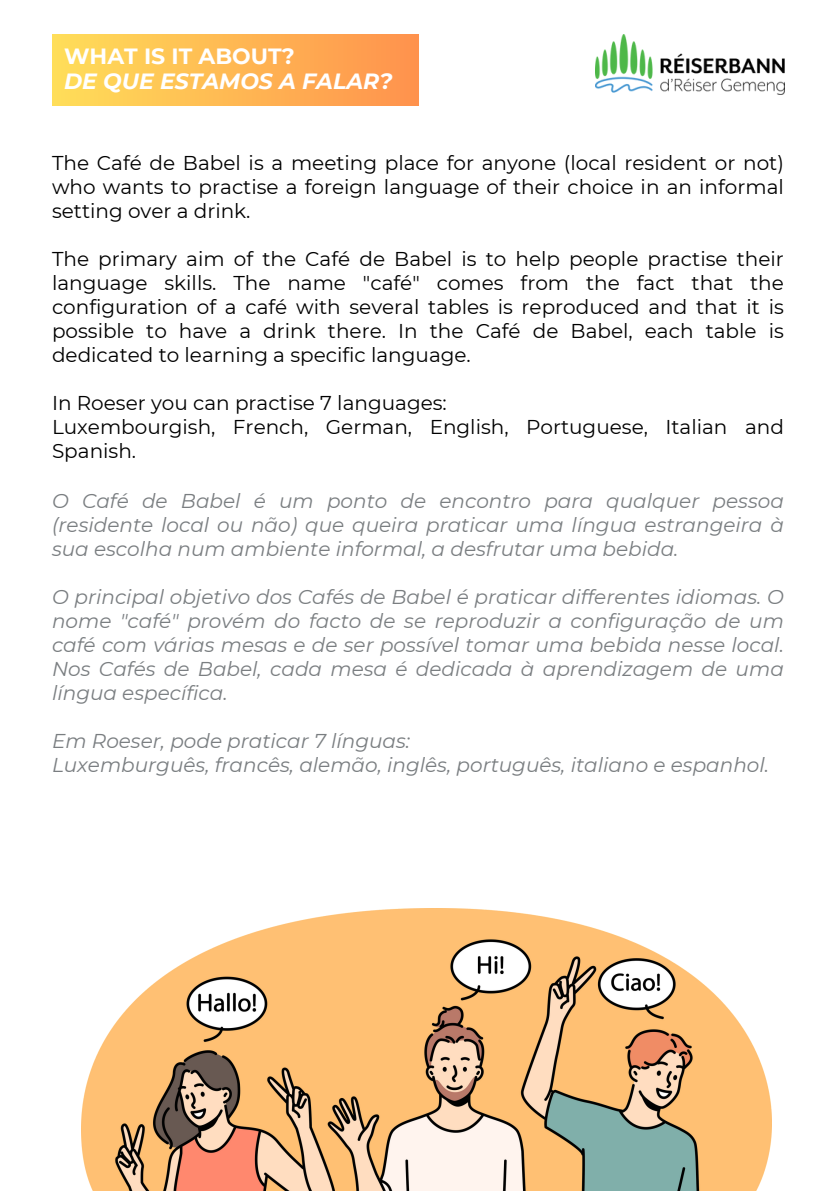
<style>
.page{position:relative;width:839px;height:1191px;background:#fff}
.page>*{position:absolute;margin:0;border:0;box-sizing:border-box;transform-origin:0 0}
.t1{font:italic 700 22px "Montserrat";color:#fff}
.t2{font:700 22px "Montserrat";color:#fff}
.t3{font:20px/24px "Montserrat";color:#000;text-align:justify}
.t4{font:italic 20px/24px "Montserrat";color:#7a7e81;text-align:justify}
</style>
<div class="page">
<svg style="left:84px;top:105px;width:48px;height:1px"></svg>
<div style="left:52px;top:35px;width:366px;height:70px;background:linear-gradient(to right,#ffde59,#ff924d)"></div>
<img style="left:595px;top:35px;width:189px;height:60px">
<img style="left:81px;top:908px;width:690px;height:283px">
<p class="t2" style="left:64px;top:42px;width:232px">WHAT IS IT ABOUT?</p>
<p class="t1" style="left:64px;top:68px;width:330px">DE QUE ESTAMOS A FALAR?</p>
<p class="t3" style="left:52px;top:151px;width:733px">The Café de Babel is a meeting place for anyone (local resident or not) who wants to practise a foreign language of their choice in an informal setting over a drink.</p>
<p class="t3" style="left:52px;top:247px;width:733px">The primary aim of the Café de Babel is to help people practise their language skills. The name "café" comes from the fact that the configuration of a café with several tables is reproduced and that it is possible to have a drink there. In the Café de Babel, each table is dedicated to learning a specific language.</p>
<p class="t3" style="left:52px;top:391px;width:396px">In Roeser you can practise 7 languages:</p>
<p class="t3" style="left:52px;top:415px;width:733px">Luxembourgish, French, German, English, Portuguese, Italian and<br>Spanish.</p>
<p class="t4" style="left:52px;top:489px;width:733px">O Café de Babel é um ponto de encontro para qualquer pessoa (residente local ou não) que queira praticar uma língua estrangeira à sua escolha num ambiente informal, a desfrutar uma bebida.</p>
<p class="t4" style="left:52px;top:585px;width:733px">O principal objetivo dos Cafés de Babel é praticar differentes idiomas. O nome "café" provém do facto de se reproduzir a configuração de um café com várias mesas e de ser possível tomar uma bebida nesse local.<br>Nos Cafés de Babel, cada mesa é dedicada à aprendizagem de uma língua específica.</p>
<p class="t4" style="left:52px;top:729px;width:359px">Em Roeser, pode praticar 7 línguas:</p>
<p class="t4" style="left:52px;top:753px;width:718px">Luxemburguês, francês, alemão, inglês, português, italiano e espanhol.</p>
</div>
